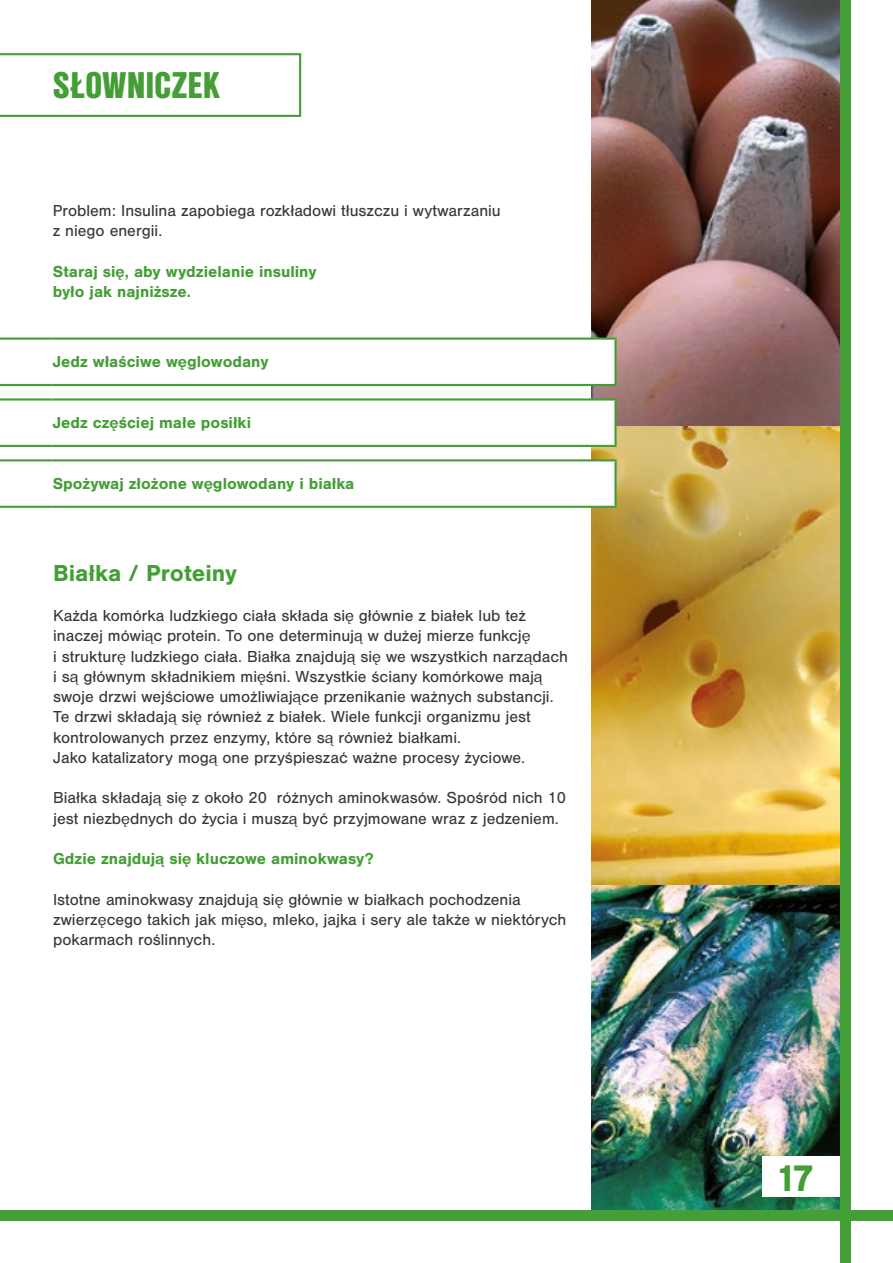
<style>
.page{position:relative;width:893px;height:1263px;background:#fff}
.page>*{position:absolute;margin:0;border:0;box-sizing:border-box;transform-origin:0 0}
.t1{font:700 37.5px "Lunchtype";color:#439e35}
.t2{font:900 36px "Nimbus San Con L";letter-spacing:.005em;color:#439e35}
.t3{font:700 24px "Nimbus San";color:#439e35}
.t4{font:16.5px/20.2px "Nimbus San";color:#373535}
.t5{font:700 16.5px/20.2px "Nimbus San";color:#439e35}
</style>
<div class="page">
<img style="left:592px;top:884px;width:248px;height:326px">
<img style="left:592px;top:425px;width:248px;height:459px">
<img style="left:592px;top:0;width:248px;height:425px">
<svg style="left:0;top:340px;width:615px;height:166px"></svg>
<hr style="left:0;top:398px;width:53px;height:3px;background:#439e35">
<hr style="left:0;top:445px;width:53px;height:2px;background:#439e35">
<hr style="left:53px;top:398px;width:564px;height:3px;background:#439e35">
<hr style="left:614px;top:401px;width:3px;height:44px;background:#439e35">
<hr style="left:53px;top:445px;width:564px;height:2px;background:#439e35">
<hr style="left:0;top:459px;width:53px;height:2px;background:#439e35">
<hr style="left:53px;top:459px;width:564px;height:2px;background:#439e35">
<hr style="left:614px;top:461px;width:3px;height:45px;background:#439e35">
<hr style="left:0;top:506px;width:53px;height:2px;background:#439e35">
<hr style="left:53px;top:506px;width:564px;height:2px;background:#439e35">
<hr style="left:0;top:338px;width:53px;height:2px;background:#439e35">
<hr style="left:53px;top:338px;width:564px;height:2px;background:#439e35">
<hr style="left:614px;top:340px;width:3px;height:44px;background:#439e35">
<hr style="left:0;top:384px;width:53px;height:2px;background:#439e35">
<hr style="left:53px;top:384px;width:564px;height:2px;background:#439e35">
<svg style="left:0;top:53px;width:301px;height:64px"></svg>
<div style="left:762px;top:1157px;width:81px;height:40px;background:#fff"></div>
<div style="left:840px;top:0;width:10px;height:1263px;background:#449f36"></div>
<div style="left:0;top:1210px;width:893px;height:10px;background:#449f36"></div>
<h2 class="t2" style="left:53px;top:58px;width:168px">SŁOWNICZEK</h2>
<p class="t4" style="left:53px;top:201px;width:450px">Problem: Insulina zapobiega rozkładowi tłuszczu i wytwarzaniu z niego energii.</p>
<p class="t5" style="left:53px;top:261px;width:265px">Staraj się, aby wydzielanie insuliny było jak najniższe.</p>
<p class="t5" style="left:53px;top:352px;width:217px">Jedz właściwe węglowodany</p>
<p class="t5" style="left:53px;top:413px;width:200px">Jedz częściej małe posiłki</p>
<p class="t5" style="left:53px;top:474px;width:303px">Spożywaj złożone węglowodany i białka</p>
<h3 class="t3" style="left:53px;top:559px;width:185px">Białka / Proteiny</h3>
<p class="t4" style="left:53px;top:606px;width:516px">Każda komórka ludzkiego ciała składa się głównie z białek lub też inaczej mówiąc protein. To one determinują w dużej mierze funkcję<br>i strukturę ludzkiego ciała. Białka znajdują się we wszystkich narządach i są głównym składnikiem mięśni. Wszystkie ściany komórkowe mają swoje drzwi wejściowe umożliwiające przenikanie ważnych substancji.<br>Te drzwi składają się również z białek. Wiele funkcji organizmu jest kontrolowanych przez enzymy, które są również białkami.<br>Jako katalizatory mogą one przyśpieszać ważne procesy życiowe.</p>
<p class="t4" style="left:53px;top:788px;width:514px">Białka składają się z około 20 różnych aminokwasów. Spośród nich 10 jest niezbędnych do życia i muszą być przyjmowane wraz z jedzeniem.</p>
<p class="t5" style="left:53px;top:849px;width:322px">Gdzie znajdują się kluczowe aminokwasy?</p>
<p class="t4" style="left:53px;top:889px;width:515px">Istotne aminokwasy znajdują się głównie w białkach pochodzenia zwierzęcego takich jak mięso, mleko, jajka i sery ale także w niektórych pokarmach roślinnych.</p>
<h1 class="t1" style="left:779px;top:1154px;width:36px">17</h1>
</div>
